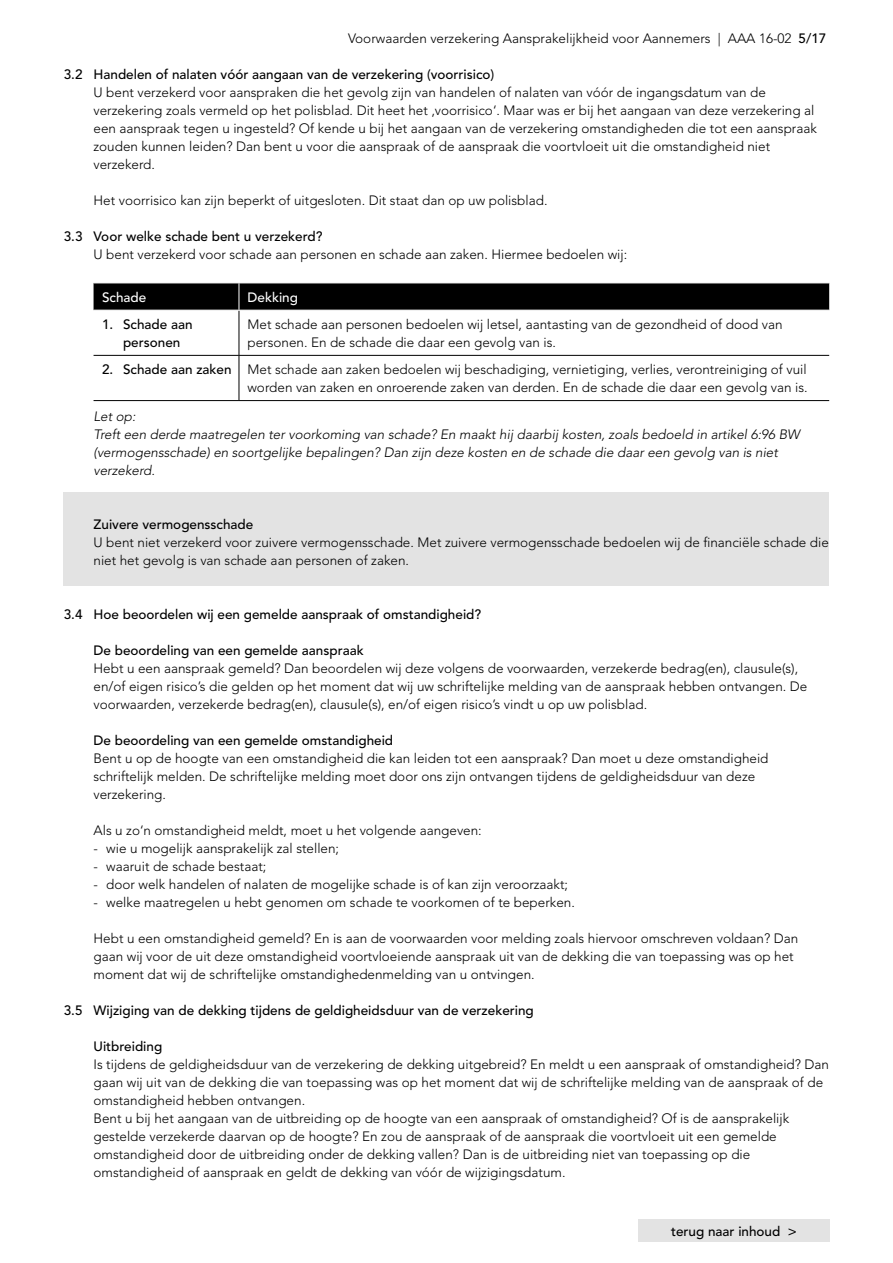
<style>
.page{position:relative;width:893px;height:1263px;background:#fff}
.page>*{position:absolute;margin:0;border:0;box-sizing:border-box;transform-origin:0 0}
.t1{font:300 13.5px/18px "Avenir LT Std";color:#000}
.t2{font:500 13.5px/18px "Avenir LT Std";color:#000}
.t3{font:italic 300 13.5px/18px "Avenir LT Std";color:#000}
.t4{font:500 13.5px "Avenir LT Std";color:#fff}
.s1{font-weight:500}
</style>
<div class="page">
<div style="left:638px;top:1219px;width:192px;height:23px;background:#e3e3e3"></div>
<div style="left:64px;top:493px;width:765px;height:21px;background:#e3e3e3"></div>
<div style="left:64px;top:511px;width:765px;height:21px;background:#e3e3e3"></div>
<div style="left:64px;top:529px;width:765px;height:39px;background:#e3e3e3"></div>
<div style="left:64px;top:565px;width:765px;height:21px;background:#e3e3e3"></div>
<hr style="left:239px;top:310px;width:1px;height:45px;background:#000">
<hr style="left:94px;top:355px;width:145px;height:1px;background:#000">
<hr style="left:94px;top:400px;width:145px;height:1px;background:#000">
<hr style="left:239px;top:356px;width:1px;height:44px;background:#000">
<hr style="left:239px;top:355px;width:590px;height:1px;background:#000">
<hr style="left:239px;top:400px;width:590px;height:1px;background:#000">
<svg style="left:94px;top:283px;width:735px;height:27px"></svg>
<hr style="left:239px;top:310px;width:590px;height:1px;background:#fff">
<p class="t1" style="left:348px;top:29px;width:480px">Voorwaarden verzekering Aansprakelijkheid voor Aannemers | AAA 16-02 <span class="s1">5/17</span></p>
<p class="t2" style="left:64px;top:65px;width:432px">3.2 Handelen of nalaten vóór aangaan van de verzekering (voorrisico)</p>
<p class="t1" style="left:94px;top:83px;width:725px">U bent verzekerd voor aanspraken die het gevolg zijn van handelen of nalaten van vóór de ingangsdatum van de verzekering zoals vermeld op het polisblad. Dit heet het ‚voorrisico‘. Maar was er bij het aangaan van deze verzekering al een aanspraak tegen u ingesteld? Of kende u bij het aangaan van de verzekering omstandigheden die tot een aanspraak zouden kunnen leiden? Dan bent u voor die aanspraak of de aanspraak die voortvloeit uit die omstandigheid niet verzekerd.</p>
<p class="t1" style="left:94px;top:191px;width:455px">Het voorrisico kan zijn beperkt of uitgesloten. Dit staat dan op uw polisblad.</p>
<p class="t2" style="left:64px;top:227px;width:260px">3.3 Voor welke schade bent u verzekerd?</p>
<p class="t1" style="left:94px;top:245px;width:535px">U bent verzekerd voor schade aan personen en schade aan zaken. Hiermee bedoelen wij:</p>
<p class="t4" style="left:102px;top:289px;width:46px">Schade</p>
<p class="t4" style="left:247px;top:289px;width:52px">Dekking</p>
<p class="t2" style="left:123px;top:315px;width:71px;text-indent:-21px">1. Schade aan personen</p>
<p class="t1" style="left:247px;top:315px;width:537px">Met schade aan personen bedoelen wij letsel, aantasting van de gezondheid of dood van personen. En de schade die daar een gevolg van is.</p>
<p class="t1" style="left:102px;top:360px;width:707px;text-align:right"><span class="s1">2. Schade aan zaken</span> Met schade aan zaken bedoelen wij beschadiging, vernietiging, verlies, verontreiniging of vuil worden van zaken en onroerende zaken van derden. En de schade die daar een gevolg van is.</p>
<p class="t3" style="left:94px;top:407px;width:708px">Let op:<br>Treft een derde maatregelen ter voorkoming van schade? En maakt hij daarbij kosten, zoals bedoeld in artikel 6:96 BW (vermogensschade) en soortgelijke bepalingen? Dan zijn deze kosten en de schade die daar een gevolg van is niet verzekerd.</p>
<p class="t2" style="left:94px;top:515px;width:161px">Zuivere vermogensschade</p>
<p class="t1" style="left:94px;top:533px;width:737px">U bent niet verzekerd voor zuivere vermogensschade. Met zuivere vermogensschade bedoelen wij de financiële schade die niet het gevolg is van schade aan personen of zaken.</p>
<p class="t2" style="left:64px;top:605px;width:419px">3.4 Hoe beoordelen wij een gemelde aanspraak of omstandigheid?</p>
<p class="t2" style="left:94px;top:641px;width:272px">De beoordeling van een gemelde aanspraak</p>
<p class="t1" style="left:94px;top:659px;width:715px">Hebt u een aanspraak gemeld? Dan beoordelen wij deze volgens de voorwaarden, verzekerde bedrag(en), clausule(s), en/of eigen risico’s die gelden op het moment dat wij uw schriftelijke melding van de aanspraak hebben ontvangen. De voorwaarden, verzekerde bedrag(en), clausule(s), en/of eigen risico’s vindt u op uw polisblad.</p>
<p class="t2" style="left:94px;top:731px;width:301px">De beoordeling van een gemelde omstandigheid</p>
<p class="t1" style="left:94px;top:749px;width:676px">Bent u op de hoogte van een omstandigheid die kan leiden tot een aanspraak? Dan moet u deze omstandigheid schriftelijk melden. De schriftelijke melding moet door ons zijn ontvangen tijdens de geldigheidsduur van deze verzekering.</p>
<p class="t1" style="left:94px;top:821px;width:390px">Als u zo‘n omstandigheid meldt, moet u het volgende aangeven:</p>
<p class="t1" style="left:94px;top:839px;width:247px">- wie u mogelijk aansprakelijk zal stellen;</p>
<p class="t1" style="left:94px;top:857px;width:174px">- waaruit de schade bestaat;</p>
<p class="t1" style="left:94px;top:875px;width:476px">- door welk handelen of nalaten de mogelijke schade is of kan zijn veroorzaakt;</p>
<p class="t1" style="left:94px;top:893px;width:483px">- welke maatregelen u hebt genomen om schade te voorkomen of te beperken.</p>
<p class="t1" style="left:94px;top:929px;width:706px">Hebt u een omstandigheid gemeld? En is aan de voorwaarden voor melding zoals hiervoor omschreven voldaan? Dan gaan wij voor de uit deze omstandigheid voortvloeiende aanspraak uit van de dekking die van toepassing was op het moment dat wij de schriftelijke omstandighedenmelding van u ontvingen.</p>
<p class="t2" style="left:64px;top:1001px;width:472px">3.5 Wijziging van de dekking tijdens de geldigheidsduur van de verzekering</p>
<p class="t2" style="left:94px;top:1037px;width:70px">Uitbreiding</p>
<p class="t1" style="left:94px;top:1055px;width:737px">Is tijdens de geldigheidsduur van de verzekering de dekking uitgebreid? En meldt u een aanspraak of omstandigheid? Dan gaan wij uit van de dekking die van toepassing was op het moment dat wij de schriftelijke melding van de aanspraak of de omstandigheid hebben ontvangen.<br>Bent u bij het aangaan van de uitbreiding op de hoogte van een aanspraak of omstandigheid? Of is de aansprakelijk gestelde verzekerde daarvan op de hoogte? En zou de aanspraak of de aanspraak die voortvloeit uit een gemelde omstandigheid door de uitbreiding onder de dekking vallen? Dan is de uitbreiding niet van toepassing op die omstandigheid of aanspraak en geldt de dekking van vóór de wijzigingsdatum.</p>
<p class="t2" style="left:671px;top:1222px;width:127px">terug naar inhoud &gt;</p>
</div>
